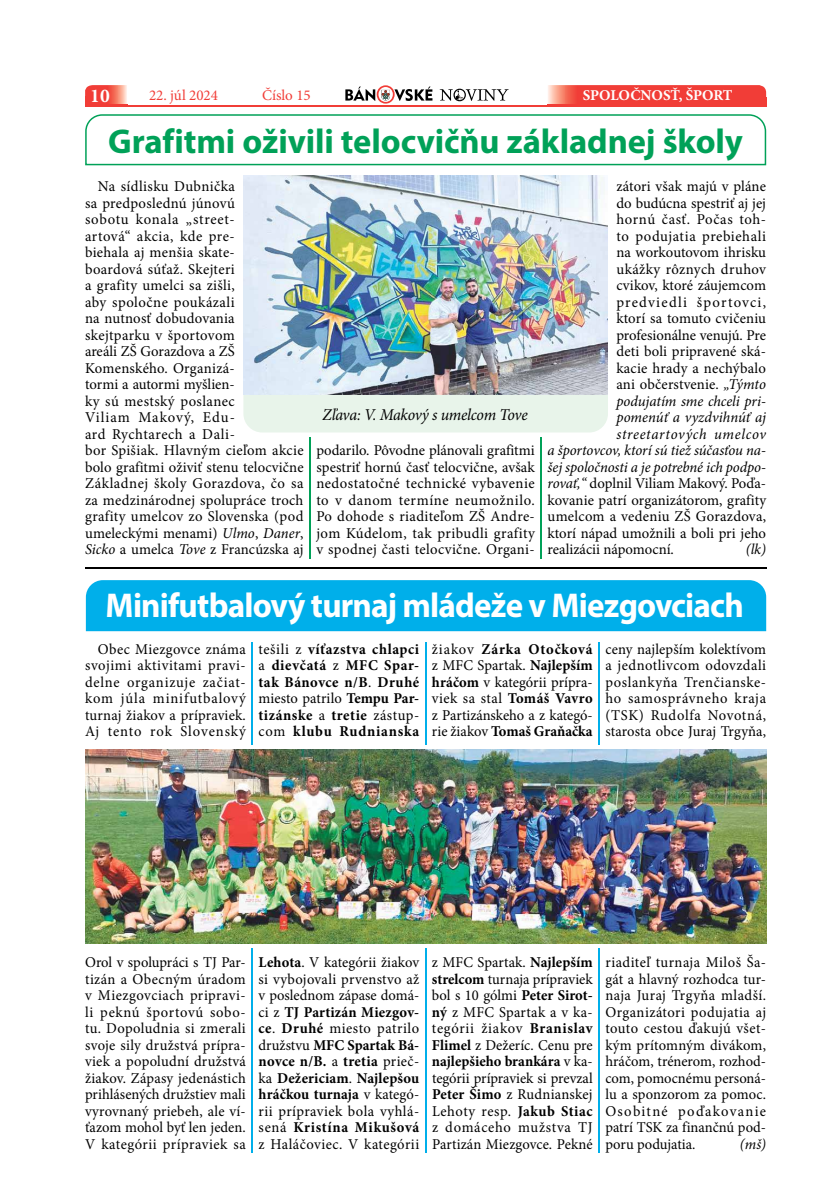
<style>
.page{position:relative;width:830px;height:1200px;background:#fff}
.page>*{position:absolute;margin:0;border:0;box-sizing:border-box;transform-origin:0 0}
.t1{font:700 34.5px "Myriad Pro";letter-spacing:-.025em;color:#fff;scale:.96 1}
.t2{font:700 34.5px "Myriad Pro";letter-spacing:-.005em;color:#00a158}
.t3{font:700 19.5px "Minion Pro";color:#fff}
.t4{font:italic 16.5px "Minion Pro";letter-spacing:-.02em;color:#000;scale:.96 1}
.t5{font:15px/16.5px "Minion Pro";letter-spacing:.015em;color:#000;text-align:justify}
.t6{font:700 15px/16.5px "Minion Pro";letter-spacing:.04em;color:#000;text-align:justify}
.t7{font:italic 15px "Minion Pro";letter-spacing:-.005em;color:#000}
.t8{font:15px "Minion Pro";letter-spacing:-.01em;color:#000}
.t9{font:15px "Minion Pro";letter-spacing:.035em;color:#000}
.t10{font:italic 15px "Minion Pro";letter-spacing:.045em;color:#000}
.t11{font:15px "Minion Pro";letter-spacing:.085em;color:#000}
.t12{font:15px "Minion Pro";letter-spacing:.04em;color:#000}
.t13{font:15px "Minion Pro";color:#f13d37}
.t14{font:700 15px "Minion Pro";letter-spacing:-.01em;color:#fff}
.s1{font-style:italic}
.s2{font-weight:400}
.s3{font-weight:700}
</style>
<div class="page">
<svg style="left:345px;top:85px;width:87px;height:19px"></svg>
<svg style="left:439px;top:89px;width:69px;height:12px"></svg>
<hr style="left:96px;top:105px;width:657px;height:1px;background:#f13d37">
<svg style="left:547px;top:85px;width:218px;height:20px;background:#f24941"></svg>
<svg style="left:85px;top:85px;width:42px;height:20px"></svg>
<div style="left:85px;top:96px;width:17px;height:10px;background:#f13d37"></div>
<div style="left:748px;top:97px;width:17px;height:9px;background:#f13d37"></div>
<hr style="left:85px;top:566px;width:680px;height:2px;background:#000">
<hr style="left:251px;top:642px;width:2px;height:103px;background:#00afea">
<hr style="left:251px;top:947px;width:2px;height:205px;background:#00afea">
<hr style="left:424px;top:642px;width:2px;height:103px;background:#00afea">
<hr style="left:424px;top:947px;width:2px;height:205px;background:#00afea">
<hr style="left:598px;top:642px;width:1px;height:103px;background:#00afea">
<hr style="left:598px;top:947px;width:1px;height:205px;background:#00afea">
<div style="left:86px;top:580px;width:679px;height:51px;background:#00afea"></div>
<img style="left:85px;top:749px;width:680px;height:194px">
<hr style="left:309px;top:436px;width:1px;height:122px;background:#00a158">
<hr style="left:540px;top:436px;width:1px;height:122px;background:#00a158">
<svg style="left:85px;top:114px;width:680px;height:51px"></svg>
<img style="left:243px;top:175px;width:364px;height:219px">
<div style="left:243px;top:395px;width:364px;height:37px;background:#e8f4ea"></div>
<h2 class="t3" style="left:90px;top:82px;width:21px">10</h2>
<p class="t13" style="left:149px;top:86px;width:70px">22. júl 2024</p>
<p class="t13" style="left:262px;top:86px;width:50px">Číslo 15</p>
<p class="t14" style="left:582px;top:85px;width:151px">SPOLOČNOSŤ, ŠPORT</p>
<h1 class="t2" style="left:108px;top:118px;width:636px">Grafitmi oživili telocvičňu základnej školy</h1>
<p class="t5" style="left:85px;top:178px;width:220px;text-align:left;text-indent:13px">Na sídlisku Dubnička<br>sa predposlednú júnovú<br>sobotu konala „street-<br>artová“ akcia, kde pre-<br>biehala aj menšia skate-<br>boardová súťaž. Skejteri<br>a grafity umelci sa zišli,<br>aby spoločne poukázali<br>na nutnosť dobudovania<br>skejtparku v športovom<br>areáli ZŠ Gorazdova a ZŠ<br>Komenského. Organizá-<br>tormi a autormi myšlien-<br>ky sú mestský poslanec<br>Viliam Makový, Edu-<br>ard Rychtarech a Dali-<br>bor Spišiak. Hlavným cieľom akcie bolo grafitmi oživiť stenu telocvične<br>Základnej školy Gorazdova, čo sa za medzinárodnej spolupráce troch grafity umelcov zo Slovenska (pod umeleckými menami) <span class="s1">Ulmo</span>, <span class="s1">Daner</span>,<br><span class="s1">Sicko</span> a umelca <span class="s1">Tove</span> z Francúzska aj</p>
<p class="t4" style="left:322px;top:403px;width:215px">Zľava: V. Makový s umelcom Tove</p>
<p class="t5" style="left:316px;top:442px;width:220px">podarilo. Pôvodne plánovali grafitmi spestriť hornú časť telocvične, avšak nedostatočné technické vybavenie to v danom termíne neumožnilo.<br>Po dohode s riaditeľom ZŠ Andre&shy;jom Kúdelom, tak pribudli grafity v spodnej časti telocvične. Organi-</p>
<p class="t5" style="left:616px;top:178px;width:151px">zátori však majú v pláne</p>
<p class="t5" style="left:616px;top:195px;width:151px">do budúcna spestriť aj jej</p>
<p class="t12" style="left:616px;top:209px;width:151px">hornú časť. Počas toh-</p>
<p class="t9" style="left:616px;top:226px;width:151px">to podujatia prebiehali</p>
<p class="t5" style="left:616px;top:244px;width:151px">na workoutovom ihrisku</p>
<p class="t5" style="left:616px;top:261px;width:151px">ukážky rôznych druhov</p>
<p class="t5" style="left:616px;top:277px;width:151px">cvikov, ktoré záujemcom</p>
<p class="t11" style="left:616px;top:292px;width:151px">predviedli športovci,</p>
<p class="t5" style="left:616px;top:310px;width:151px">ktorí sa tomuto cvičeniu</p>
<p class="t8" style="left:616px;top:325px;width:151px">profesionálne venujú. Pre</p>
<p class="t5" style="left:616px;top:343px;width:151px">deti boli pripravené ská-</p>
<p class="t5" style="left:616px;top:360px;width:151px">kacie hrady a nechýbalo</p>
<p class="t5" style="left:616px;top:376px;width:151px">ani občerstvenie. <span class="s1">„Týmto</span></p>
<p class="t7" style="left:616px;top:390px;width:151px">podujatím sme chceli pri-</p>
<p class="t7" style="left:616px;top:407px;width:151px">pomenúť a vyzdvihnúť aj</p>
<p class="t10" style="left:616px;top:423px;width:151px">streetartových umelcov</p>
<p class="t7" style="left:547px;top:440px;width:220px">a športovcov, ktorí sú tiež súčasťou na-</p>
<p class="t7" style="left:547px;top:456px;width:220px">šej spoločnosti a je potrebné ich podpo-</p>
<p class="t5" style="left:547px;top:475px;width:220px"><span class="s1">rovať,“</span> doplnil Viliam Makový. Poďa-</p>
<p class="t5" style="left:547px;top:492px;width:220px">kovanie patrí organizátorom, grafity</p>
<p class="t5" style="left:547px;top:508px;width:220px">umelcom a vedeniu ZŠ Gorazdova,</p>
<p class="t5" style="left:547px;top:525px;width:220px">ktorí nápad umožnili a boli pri jeho</p>
<p class="t5" style="left:547px;top:541px;width:128px">realizácii nápomocní.</p>
<p class="t7" style="left:745px;top:539px;width:22px">(lk)</p>
<h1 class="t1" style="left:106px;top:583px;width:666px">Minifutbalový turnaj mládeže v Miezgovciach</h1>
<p class="t5" style="left:85px;top:640px;width:162px;text-indent:13px">Obec Miezgovce známa svojimi aktivitami pravi&shy;delne organizuje začiat&shy;kom júla minifutbalový turnaj žiakov a prípraviek.<br>Aj tento rok Slovenský</p>
<p class="t6" style="left:258px;top:640px;width:162px"><span class="s2">tešili z</span> víťazstva chlapci <span class="s2">a</span> dievčatá <span class="s2">z</span> MFC Spar&shy;tak Bánovce n/B<span class="s2">.</span> Druhé <span class="s2">miesto patrilo</span> Tempu Par&shy;tizánske <span class="s2">a</span> tretie <span class="s2">zástup&shy;com</span> klubu Rudnianska</p>
<p class="t5" style="left:432px;top:640px;width:162px">žiakov <span class="s3">Zárka Otočková </span>z MFC Spartak. <span class="s3">Najlepším hráčom</span> v kategórii prípra&shy;viek sa stal <span class="s3">Tomáš Vavro </span>z Partizánskeho a z kategó&shy;rie žiakov <span class="s3">Tomaš Graňačka</span></p>
<p class="t5" style="left:605px;top:640px;width:162px">ceny najlepším kolektívom a jednotlivcom odovzdali poslankyňa Trenčianske&shy;ho samosprávneho kraja (TSK) Rudolfa Novotná, starosta obce Juraj Trgyňa,</p>
<p class="t5" style="left:85px;top:954px;width:162px">Orol v spolupráci s TJ Par&shy;tizán a Obecným úradom v Miezgovciach pripravi&shy;li peknú športovú sobo&shy;tu. Dopoludnia si zmerali svoje sily družstvá prípra&shy;viek a popoludní družstvá žiakov. Zápasy jedenástich prihlásených družstiev mali vyrovnaný priebeh, ale ví&shy;ťazom mohol byť len jeden.<br>V kategórii prípraviek sa</p>
<p class="t5" style="left:258px;top:954px;width:162px"><span class="s3">Lehota</span>. V kategórii žiakov si vybojovali prvenstvo až v poslednom zápase domá&shy;ci z <span class="s3">TJ Partizán Miezgov&shy;ce</span>. <span class="s3">Druhé</span> miesto patrilo družstvu <span class="s3">MFC Spartak Bá&shy;novce n/B.</span> a <span class="s3">tretia</span> prieč&shy;ka <span class="s3">Dežericiam</span>. <span class="s3">Najlepšou hráčkou turnaja</span> v kategó&shy;rii prípraviek bola vyhlá&shy;sená <span class="s3">Kristína Mikušová </span>z Haláčoviec. V kategórii</p>
<p class="t5" style="left:432px;top:954px;width:162px">z MFC Spartak. <span class="s3">Najlepším strelcom</span> turnaja prípraviek bol s 10 gólmi <span class="s3">Peter Sirot&shy;ný</span> z MFC Spartak a v ka&shy;tegórii žiakov <span class="s3">Branislav Flimel</span> z Dežeríc. Cenu pre <span class="s3">najlepšieho brankára</span> v ka&shy;tegórii prípraviek si prevzal <span class="s3">Peter Šimo</span> z Rudnianskej Lehoty resp. <span class="s3">Jakub Stiac </span>z domáceho mužstva TJ Partizán Miezgovce. Pekné</p>
<p class="t5" style="left:605px;top:954px;width:162px">riaditeľ turnaja Miloš Ša&shy;gát a hlavný rozhodca tur&shy;naja Juraj Trgyňa mladší.<br>Organizátori podujatia aj touto cestou ďakujú všet&shy;kým prítomným divákom, hráčom, trénerom, rozhod&shy;com, pomocnému personá&shy;lu a sponzorom za pomoc.<br>Osobitné poďakovanie patrí TSK za finančnú pod&shy;poru podujatia.</p>
<p class="t7" style="left:739px;top:1133px;width:28px">(mš)</p>
</div>
